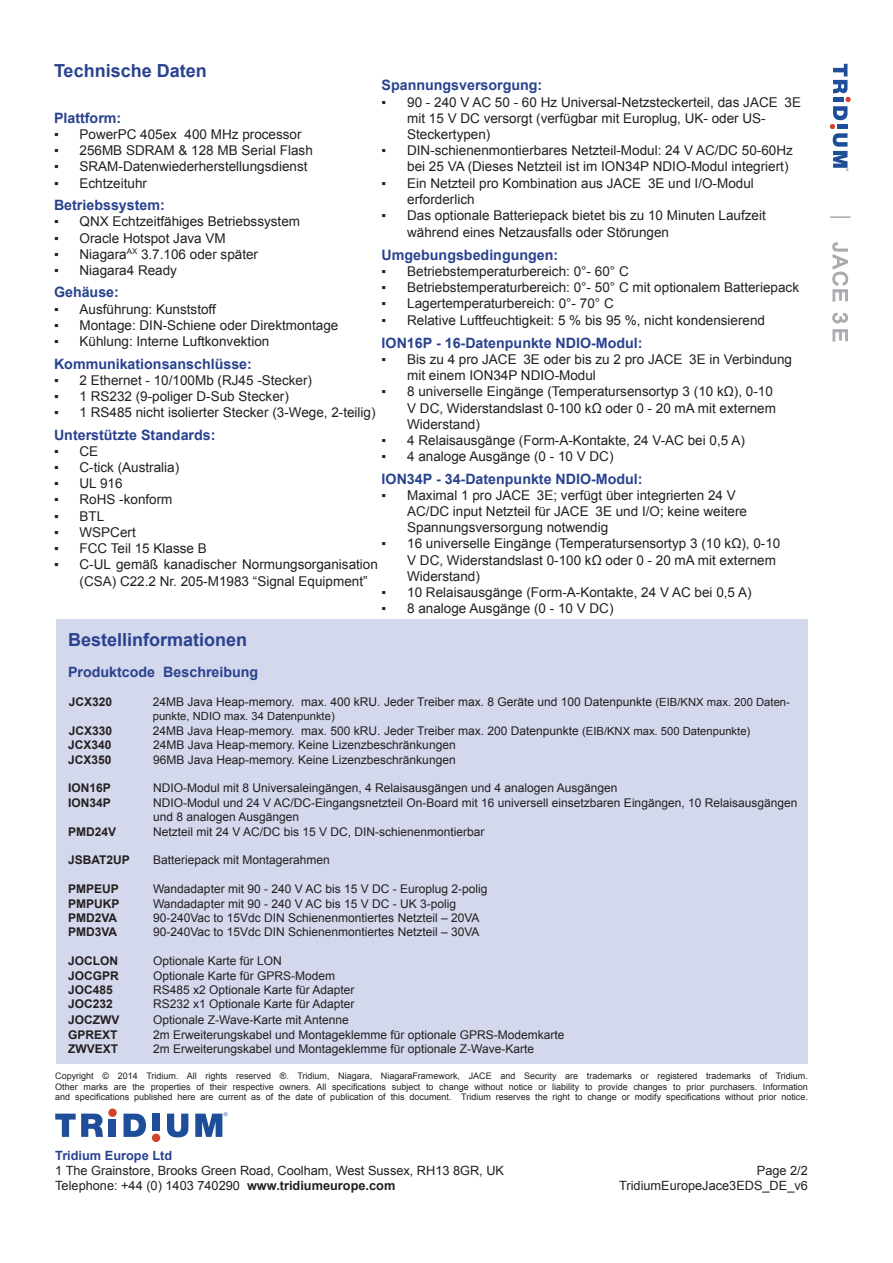
<style>
.page{position:relative;width:893px;height:1263px;background:#fff}
.page>*{position:absolute;margin:0;border:0;box-sizing:border-box;transform-origin:0 0}
.t1{font:19.95px "Arial";letter-spacing:.1em;color:#a8a9ad;scale:1.05 1}
.t2{font:700 18px "Arial";color:#29428f}
.t3{font:700 14.25px "Arial";color:#29428f}
.t4{font:13.5px/16.2px "Arial";color:#231f20}
.t5{font:12.75px "Arial";color:#231f20}
.t6{font:700 12.75px "Arial";color:#29428f}
.t7{font:12px/14.4px "Arial";color:#231f20}
.t8{font:700 12px "Arial";color:#231f20}
.t9{font:11.25px "Arial";color:#231f20}
.t10{font:9px/10.8px "Arial";color:#231f20;text-align:justify}
.s1{font-size:11.25px}
.s2{font-weight:700}
</style>
<div class="page">
<svg style="left:55px;top:1113px;width:48px;height:24px"></svg>
<div style="left:109px;top:1120px;width:7px;height:17px;background:#1e4d99"></div>
<svg style="left:124px;top:1113px;width:22px;height:24px"></svg>
<div style="left:152px;top:1113px;width:8px;height:18px;background:#1e4d99"></div>
<svg style="left:167px;top:1113px;width:21px;height:24px"></svg>
<div style="left:108px;top:1108px;width:9px;height:9px;background:#d3422c;border-radius:50%"></div>
<div style="left:152px;top:1134px;width:8px;height:8px;background:#d3422c;border-radius:50%"></div>
<svg style="left:195px;top:1112px;width:33px;height:25px"></svg>
<svg style="left:830px;top:64px;width:21px;height:107px"></svg>
<svg style="left:832px;top:242px;width:16px;height:60px"></svg>
<svg style="left:832px;top:312px;width:16px;height:30px"></svg>
<hr style="left:830px;top:216px;width:20px;height:2px;background:#a8a9ad">
<div style="left:56px;top:619px;width:751px;height:445px;background:#d4d8ec"></div>
<p class="t2" style="left:54px;top:59px;width:154px">Technische Daten</p>
<p class="t3" style="left:54px;top:108px;width:69px">Plattform:</p>
<p class="t4" style="left:54px;top:126px;width:249px">▪ PowerPC 405ex 400 MHz processor</p>
<p class="t4" style="left:54px;top:142px;width:260px">▪ 256MB SDRAM &amp; 128 MB Serial Flash</p>
<p class="t4" style="left:54px;top:159px;width:255px">▪ SRAM-Datenwiederherstellungsdienst</p>
<p class="t4" style="left:54px;top:175px;width:95px">▪ Echtzeituhr</p>
<p class="t3" style="left:54px;top:196px;width:112px">Betriebssystem:</p>
<p class="t4" style="left:54px;top:214px;width:248px">▪ QNX Echtzeitfähiges Betriebssystem</p>
<p class="t4" style="left:54px;top:230px;width:173px">▪ Oracle Hotspot Java VM</p>
<p class="t4" style="left:54px;top:246px;width:206px">▪ Niagara<sup>AX</sup> 3.7.106 oder später</p>
<p class="t4" style="left:54px;top:262px;width:125px">▪ Niagara4 Ready</p>
<p class="t3" style="left:54px;top:283px;width:66px">Gehäuse:</p>
<p class="t4" style="left:54px;top:301px;width:163px">▪ Ausführung: Kunststoff</p>
<p class="t4" style="left:54px;top:317px;width:286px">▪ Montage: DIN-Schiene oder Direktmontage</p>
<p class="t4" style="left:54px;top:333px;width:217px">▪ Kühlung: Interne Luftkonvektion</p>
<p class="t3" style="left:54px;top:354px;width:199px">Kommunikationsanschlüsse:</p>
<p class="t4" style="left:54px;top:372px;width:260px">▪ 2 Ethernet - 10/100Mb (RJ45 -Stecker)</p>
<p class="t4" style="left:54px;top:388px;width:236px">▪ 1 RS232 (9-poliger D-Sub Stecker)</p>
<p class="t4" style="left:54px;top:404px;width:323px">▪ 1 RS485 nicht isolierter Stecker (3-Wege, 2-teilig)</p>
<p class="t3" style="left:54px;top:425px;width:163px">Unterstützte Standards:</p>
<p class="t4" style="left:54px;top:443px;width:46px">▪ CE</p>
<p class="t4" style="left:54px;top:459px;width:127px">▪ C-tick (Australia)</p>
<p class="t4" style="left:54px;top:475px;width:70px">▪ UL 916</p>
<p class="t4" style="left:54px;top:492px;width:120px">▪ RoHS -konform</p>
<p class="t4" style="left:54px;top:508px;width:52px">▪ BTL</p>
<p class="t4" style="left:54px;top:524px;width:83px">▪ WSPCert</p>
<p class="t4" style="left:54px;top:540px;width:154px">▪ FCC Teil 15 Klasse B</p>
<p class="t4" style="left:80px;top:556px;width:300px;line-height:17.1px;text-indent:-26px">▪ C-UL gemäß kanadischer Normungsorganisation (CSA) C22.2 Nr. 205-M1983 “Signal Equipment”</p>
<p class="t3" style="left:382px;top:76px;width:162px">Spannungsversorgung:</p>
<p class="t4" style="left:407px;top:94px;width:395px;text-indent:-26px">▪ 90 - 240 V AC 50 - 60 Hz Universal-Netzsteckerteil, das JACE 3E mit 15 V DC versorgt (verfügbar mit Europlug, UK- oder US-<br>Steckertypen)</p>
<p class="t4" style="left:407px;top:142px;width:387px;text-indent:-26px">▪ DIN-schienenmontierbares Netzteil-Modul: 24 V AC/DC 50-60Hz bei 25 VA (Dieses Netzteil ist im ION34P NDIO-Modul integriert)</p>
<p class="t4" style="left:407px;top:175px;width:348px;text-indent:-26px">▪ Ein Netzteil pro Kombination aus JACE 3E und I/O-Modul erforderlich</p>
<p class="t4" style="left:407px;top:207px;width:360px;line-height:17.1px;text-indent:-26px">▪ Das optionale Batteriepack bietet bis zu 10 Minuten Laufzeit während eines Netzausfalls oder Störungen</p>
<p class="t3" style="left:382px;top:245px;width:178px">Umgebungsbedingungen:</p>
<p class="t4" style="left:382px;top:263px;width:249px">▪ Betriebstemperaturbereich: 0°- 60° C</p>
<p class="t4" style="left:382px;top:279px;width:419px">▪ Betriebstemperaturbereich: 0°- 50° C mit optionalem Batteriepack</p>
<p class="t4" style="left:382px;top:295px;width:234px">▪ Lagertemperaturbereich: 0°- 70° C</p>
<p class="t4" style="left:382px;top:313px;width:385px">▪ Relative Luftfeuchtigkeit: 5 % bis 95 %, nicht kondensierend</p>
<p class="t3" style="left:382px;top:333px;width:263px">ION16P - 16-Datenpunkte NDIO-Modul:</p>
<p class="t4" style="left:407px;top:351px;width:386px;text-indent:-26px">▪ Bis zu 4 pro JACE 3E oder bis zu 2 pro JACE 3E in Verbindung mit einem ION34P NDIO-Modul</p>
<p class="t4" style="left:407px;top:384px;width:370px;text-indent:-26px">▪ 8 universelle Eingänge (Temperatursensortyp 3 (10 kΩ), 0-10<br>V DC, Widerstandslast 0-100 kΩ oder 0 - 20 mA mit externem<br>Widerstand)</p>
<p class="t4" style="left:382px;top:432px;width:365px">▪ 4 Relaisausgänge (Form-A-Kontakte, 24 V-AC bei 0,5 A)</p>
<p class="t4" style="left:382px;top:448px;width:233px">▪ 4 analoge Ausgänge (0 - 10 V DC)</p>
<p class="t3" style="left:382px;top:469px;width:263px">ION34P - 34-Datenpunkte NDIO-Modul:</p>
<p class="t4" style="left:407px;top:487px;width:341px;text-indent:-26px">▪ Maximal 1 pro JACE 3E; verfügt über integrierten 24 V<br>AC/DC input Netzteil für JACE 3E und I/O; keine weitere<br>Spannungsversorgung notwendig</p>
<p class="t4" style="left:407px;top:536px;width:375px;text-indent:-26px">▪ 16 universelle Eingänge (Temperatursensortyp 3 (10 kΩ), 0-10<br>V DC, Widerstandslast 0-100 kΩ oder 0 - 20 mA mit externem<br>Widerstand)</p>
<p class="t4" style="left:382px;top:584px;width:371px">▪ 10 Relaisausgänge (Form-A-Kontakte, 24 V AC bei 0,5 A)</p>
<p class="t4" style="left:382px;top:601px;width:233px">▪ 8 analoge Ausgänge (0 - 10 V DC)</p>
<p class="t2" style="left:68px;top:627px;width:181px">Bestellinformationen</p>
<p class="t3" style="left:68px;top:663px;width:192px">Produktcode Beschreibung</p>
<p class="t8" style="left:69px;top:694px;width:45px">JCX320</p>
<p class="t7" style="left:153px;top:695px;width:639px">24MB Java Heap-memory. max. 400 kRU. Jeder Treiber max. 8 Geräte und 100 Datenpunkte <span class="s1">(EIB/KNX max. 200 Daten-</span></p>
<p class="t9" style="left:153px;top:709px;width:183px">punkte, NDIO max. 34 Datenpunkte)</p>
<p class="t8" style="left:69px;top:723px;width:45px">JCX330</p>
<p class="t7" style="left:153px;top:723px;width:599px">24MB Java Heap-memory. max. 500 kRU. Jeder Treiber max. 200 Datenpunkte <span class="s1">(EIB/KNX max. 500 Datenpunkte)</span></p>
<p class="t8" style="left:68px;top:737px;width:45px">JCX340</p>
<p class="t7" style="left:153px;top:738px;width:304px">24MB Java Heap-memory. Keine Lizenzbeschränkungen</p>
<p class="t8" style="left:68px;top:751px;width:45px">JCX350</p>
<p class="t7" style="left:153px;top:752px;width:304px">96MB Java Heap-memory. Keine Lizenzbeschränkungen</p>
<p class="t8" style="left:68px;top:780px;width:44px">ION16P</p>
<p class="t7" style="left:153px;top:781px;width:466px">NDIO-Modul mit 8 Universaleingängen, 4 Relaisausgängen und 4 analogen Ausgängen</p>
<p class="t8" style="left:68px;top:795px;width:44px">ION34P</p>
<p class="t7" style="left:153px;top:795px;width:646px">NDIO-Modul und 24 V AC/DC-Eingangsnetzteil On-Board mit 16 universell einsetzbaren Eingängen, 10 Relaisausgängen und 8 analogen Ausgängen</p>
<p class="t8" style="left:68px;top:823px;width:50px">PMD24V</p>
<p class="t7" style="left:153px;top:824px;width:333px">Netzteil mit 24 V AC/DC bis 15 V DC, DIN-schienenmontierbar</p>
<p class="t8" style="left:68px;top:852px;width:63px">JSBAT2UP</p>
<p class="t7" style="left:153px;top:853px;width:178px">Batteriepack mit Montagerahmen</p>
<p class="t8" style="left:68px;top:881px;width:52px">PMPEUP</p>
<p class="t7" style="left:153px;top:882px;width:336px">Wandadapter mit 90 - 240 V AC bis 15 V DC - Europlug 2-polig</p>
<p class="t8" style="left:68px;top:895px;width:53px">PMPUKP</p>
<p class="t7" style="left:153px;top:896px;width:305px">Wandadapter mit 90 - 240 V AC bis 15 V DC - UK 3-polig</p>
<p class="t8" style="left:68px;top:910px;width:51px">PMD2VA</p>
<p class="t7" style="left:153px;top:911px;width:328px">90-240Vac to 15Vdc DIN Schienenmontiertes Netzteil – 20VA</p>
<p class="t8" style="left:68px;top:924px;width:51px">PMD3VA</p>
<p class="t7" style="left:153px;top:925px;width:328px">90-240Vac to 15Vdc DIN Schienenmontiertes Netzteil – 30VA</p>
<p class="t8" style="left:68px;top:953px;width:52px">JOCLON</p>
<p class="t7" style="left:153px;top:954px;width:130px">Optionale Karte für LON</p>
<p class="t8" style="left:68px;top:967px;width:52px">JOCGPR</p>
<p class="t7" style="left:153px;top:968px;width:184px">Optionale Karte für GPRS-Modem</p>
<p class="t8" style="left:68px;top:982px;width:46px">JOC485</p>
<p class="t7" style="left:153px;top:983px;width:203px">RS485 x2 Optionale Karte für Adapter</p>
<p class="t8" style="left:68px;top:996px;width:46px">JOC232</p>
<p class="t7" style="left:153px;top:997px;width:203px">RS232 x1 Optionale Karte für Adapter</p>
<p class="t8" style="left:68px;top:1011px;width:53px">JOCZWV</p>
<p class="t7" style="left:153px;top:1012px;width:197px">Optionale Z-Wave-Karte mit Antenne</p>
<p class="t8" style="left:68px;top:1027px;width:51px">GPREXT</p>
<p class="t7" style="left:153px;top:1028px;width:413px">2m Erweiterungskabel und Montageklemme für optionale GPRS-Modemkarte</p>
<p class="t8" style="left:68px;top:1041px;width:52px">ZWVEXT</p>
<p class="t7" style="left:153px;top:1042px;width:383px">2m Erweiterungskabel und Montageklemme für optionale Z-Wave-Karte</p>
<p class="t10" style="left:55px;top:1070px;width:754px">Copyright © 2014 Tridium. All rights reserved ®. Tridium, Niagara, NiagaraFramework, JACE and Security are trademarks or registered trademarks of Tridium.<br>Other marks are the properties of their respective owners. All specifications subject to change without notice or liability to provide changes to prior purchasers. Information and specifications published here are current as of the date of publication of this document. Tridium reserves the right to change or modify specifications without prior notice.</p>
<p class="t6" style="left:55px;top:1146px;width:118px">Tridium Europe Ltd</p>
<p class="t5" style="left:55px;top:1162px;width:450px">1 The Grainstore, Brooks Green Road, Coolham, West Sussex, RH13 8GR, UK</p>
<p class="t5" style="left:55px;top:1177px;width:342px">Telephone: +44 (0) 1403 740290 <span class="s2">www.tridiumeurope.com</span></p>
<p class="t5" style="left:757px;top:1162px;width:53px">Page 2/2</p>
<p class="t5" style="left:619px;top:1177px;width:190px">TridiumEuropeJace3EDS_DE_v6</p>
<p class="t1" style="left:853px;top:242px;width:97px;rotate:90deg">JACE 3E</p>
</div>
